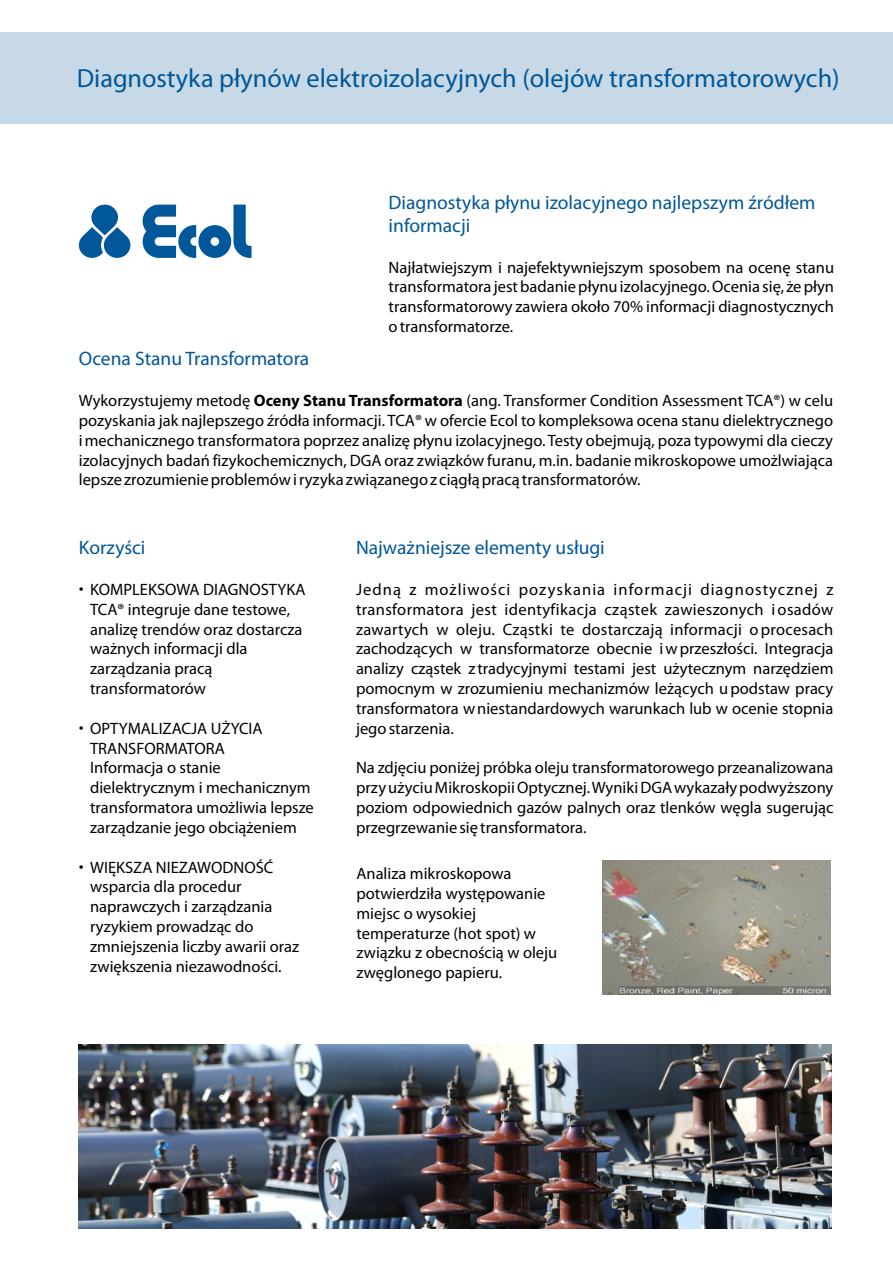
<style>
.page{position:relative;width:893px;height:1263px;background:#fff}
.page>*{position:absolute;margin:0;border:0;box-sizing:border-box;transform-origin:0 0}
.t1{font:26.25px "Myriad Pro";color:#005799}
.t2{font:19.5px/23.4px "Myriad Pro";color:#005799}
.t3{font:16.5px/19.8px "Myriad Pro";color:#000}
.s1{font-weight:700}
.s2{font-family:"Arial";font-size:14.1px}
</style>
<div class="page">
<div style="left:0;top:32px;width:893px;height:92px;background:#c7d9e6"></div>
<svg style="left:143px;top:205px;width:109px;height:53px"></svg>
<svg style="left:79px;top:205px;width:51px;height:53px"></svg>
<img style="left:79px;top:1044px;width:753px;height:184px">
<img style="left:603px;top:861px;width:227px;height:133px">
<h1 class="t1" style="left:77px;top:67px;width:764px">Diagnostyka płynów elektroizolacyjnych (olejów transformatorowych)</h1>
<p class="t2" style="left:389px;top:192px;width:428px">Diagnostyka płynu izolacyjnego najlepszym źródłem informacji</p>
<p class="t3" style="left:389px;top:258px;width:447px;text-align:justify">Najłatwiejszym i najefektywniejszym sposobem na ocenę stanu transformatora jest badanie płynu izolacyjnego. Ocenia się, że płyn transformatorowy zawiera około 70% informacji diagnostycznych o transformatorze.</p>
<p class="t2" style="left:79px;top:348px;width:232px">Ocena Stanu Transformatora</p>
<p class="t3" style="left:79px;top:392px;width:756px;text-align:justify">Wykorzystujemy metodę <span class="s1">Oceny Stanu Transformatora</span> (ang. Transformer Condition Assessment TCA®) w celu pozyskania jak najlepszego źródła informacji. TCA® w ofercie Ecol to kompleksowa ocena stanu dielektrycznego i mechanicznego transformatora poprzez analizę płynu izolacyjnego. Testy obejmują, poza typowymi dla cieczy izolacyjnych badań fizykochemicznych, DGA oraz związków furanu, m.in. badanie mikroskopowe umożlwiająca lepsze zrozumienie problemów i ryzyka związanego z ciągłą pracą transformatorów.</p>
<p class="t2" style="left:79px;top:538px;width:68px">Korzyści</p>
<p class="t3" style="left:90px;top:581px;width:217px;text-indent:-11px"><span class="s2">•</span> KOMPLEKSOWA DIAGNOSTYKA<br>TCA® integruje dane testowe, analizę trendów oraz dostarcza ważnych informacji dla zarządzania pracą transformatorów</p>
<p class="t3" style="left:90px;top:720px;width:225px;text-indent:-11px"><span class="s2">•</span> OPTYMALIZACJA UŻYCIA<br>TRANSFORMATORA<br>Informacja o stanie dielektrycznym i mechanicznym transformatora umożliwia lepsze zarządzanie jego obciążeniem</p>
<p class="t3" style="left:90px;top:858px;width:211px;text-indent:-11px"><span class="s2">•</span> WIĘKSZA NIEZAWODNOŚĆ wsparcia dla procedur naprawczych i zarządzania ryzykiem prowadząc do zmniejszenia liczby awarii oraz zwiększenia niezawodności.</p>
<p class="t2" style="left:356px;top:538px;width:250px">Najważniejsze elementy usługi</p>
<p class="t3" style="left:356px;top:581px;width:479px;text-align:justify">Jedną z możliwości pozyskania informacji diagnostycznej z transformatora jest identyfikacja cząstek zawieszonych i osadów zawartych w oleju. Cząstki te dostarczają informacji o procesach zachodzących w transformatorze obecnie i w przeszłości. Integracja analizy cząstek z tradycyjnymi testami jest użytecznym narzędziem pomocnym w zrozumieniu mechanizmów leżących u podstaw pracy transformatora w niestandardowych warunkach lub w ocenie stopnia jego starzenia.</p>
<p class="t3" style="left:356px;top:759px;width:479px;text-align:justify">Na zdjęciu poniżej próbka oleju transformatorowego przeanalizowana przy użyciu Mikroskopii Optycznej. Wyniki DGA wykazały podwyższony poziom odpowiednich gazów palnych oraz tlenków węgla sugerując przegrzewanie się transformatora.</p>
<p class="t3" style="left:356px;top:865px;width:202px">Analiza mikroskopowa potwierdziła występowanie miejsc o wysokiej temperaturze (hot spot) w związku z obecnością w oleju zwęglonego papieru.</p>
</div>
